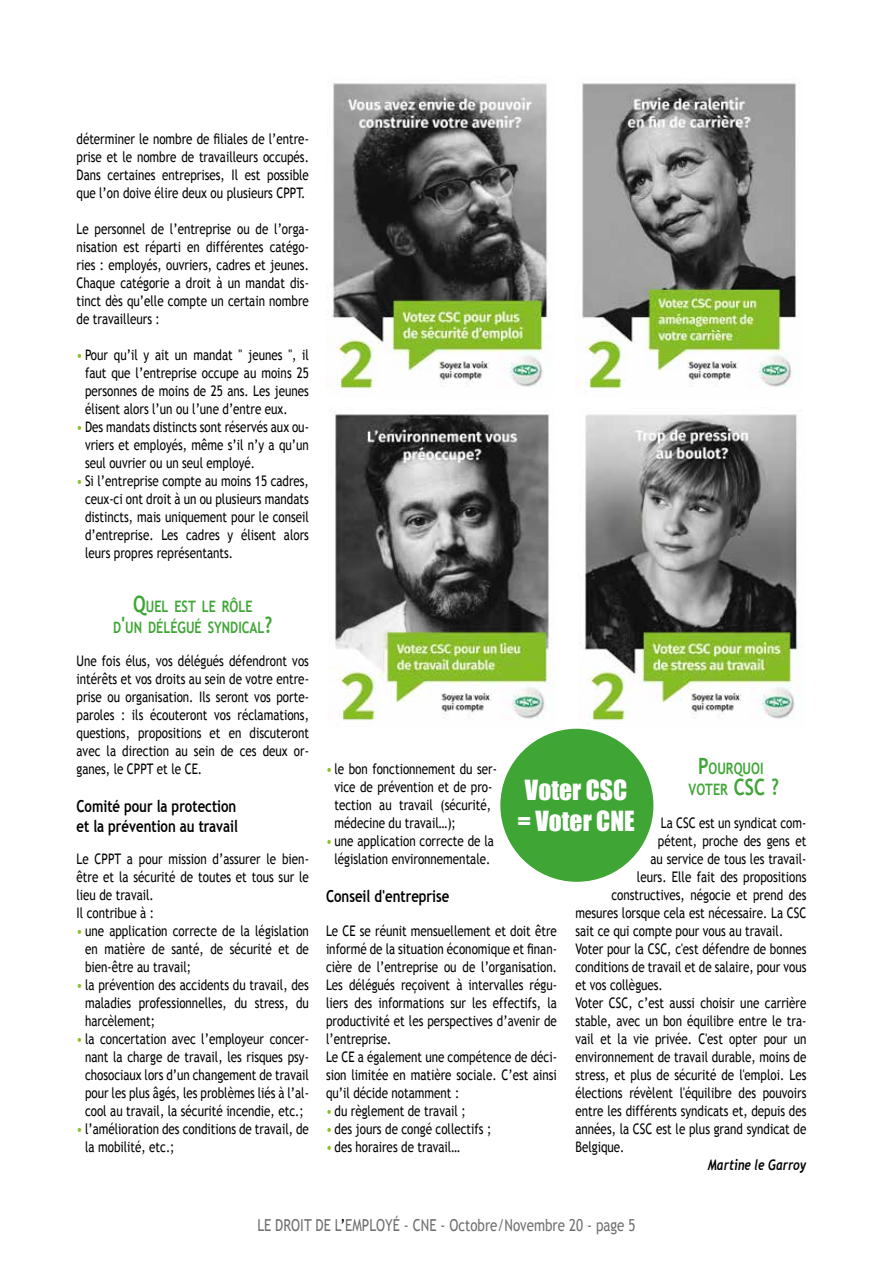
<style>
.page{position:relative;width:893px;height:1263px;background:#fff}
.page>*{position:absolute;margin:0;border:0;box-sizing:border-box;transform-origin:0 0}
.t1{font:25.5px/30.6px "Impact";color:#fff}
.t2{font:700 16.5px/19.8px "Trebuchet MS";color:#000;scale:.8 1}
.t3{font:16.5px "Trebuchet MS";color:#706f6f;scale:.81 1}
.t4{font:700 15.75px/21px "Trebuchet MS";color:#3fa535;text-align:center;scale:.8 1}
.t5{font:14.55px/18px "Trebuchet MS";color:#000;text-align:justify;scale:.8 1}
.t6{font:italic 700 14.55px "Trebuchet";color:#000;scale:.8 1}
.s1{color:#8abd24}
.s2{font-size:22.5px}
.s3{color:#000}
</style>
<div class="page">
<img style="left:575px;top:83px;width:225px;height:306px">
<img style="left:326px;top:83px;width:224px;height:306px">
<img style="left:578px;top:414px;width:225px;height:315px">
<img style="left:329px;top:411px;width:223px;height:310px">
<div style="left:500px;top:729px;width:153px;height:153px;background:#3fa535;border-radius:50%"></div>
<p class="t5" style="left:77px;top:130px;width:292px">déterminer le nombre de filiales de l’entre&shy;prise et le nombre de travailleurs occupés.<br>Dans certaines entreprises, Il est possible que l’on doive élire deux ou plusieurs CPPT.</p>
<p class="t5" style="left:77px;top:220px;width:292px">Le personnel de l’entreprise ou de l’orga&shy;nisation est réparti en différentes catégo&shy;ries : employés, ouvriers, cadres et jeunes.<br>Chaque catégorie a droit à un mandat dis&shy;tinct dès qu’elle compte un certain nombre de travailleurs :</p>
<p class="t5" style="left:85px;top:346px;width:281px;text-indent:-9px"><span class="s1">•</span> Pour qu’il y ait un mandat " jeunes ", il faut que l’entreprise occupe au moins 25 personnes de moins de 25 ans. Les jeunes élisent alors l’un ou l’une d’entre eux.</p>
<p class="t5" style="left:85px;top:418px;width:281px;text-indent:-9px"><span class="s1">•</span> Des mandats distincts sont réservés aux ou&shy;vriers et employés, même s’il n’y a qu’un seul ouvrier ou un seul employé.</p>
<p class="t5" style="left:85px;top:472px;width:281px;text-indent:-9px"><span class="s1">•</span> Si l’entreprise compte au moins 15 cadres, ceux-ci ont droit à un ou plusieurs mandats distincts, mais uniquement pour le conseil d’entreprise. Les cadres y élisent alors leurs propres représentants.</p>
<p class="t4" style="left:113px;top:596px;width:201px"><span class="s2">Q</span>UEL EST LE RÔLE<br>D<span class="s2">'</span>UN DÉLÉGUÉ SYNDICAL<span class="s2">?</span></p>
<p class="t5" style="left:77px;top:652px;width:292px">Une fois élus, vos délégués défendront vos intérêts et vos droits au sein de votre entre&shy;prise ou organisation. Ils seront vos porte&shy;paroles : ils écouteront vos réclamations, questions, propositions et en discuteront avec la direction au sein de ces deux or&shy;ganes, le CPPT et le CE.</p>
<p class="t2" style="left:77px;top:796px;width:203px">Comité pour la protection et la prévention au travail</p>
<p class="t5" style="left:77px;top:850px;width:292px;text-align:left">Le CPPT a pour mission d’assurer le bien&shy;être et la sécurité de toutes et tous sur le lieu de travail.<br>Il contribue à :</p>
<p class="t5" style="left:85px;top:922px;width:281px;text-indent:-9px"><span class="s1">•</span> une application correcte de la législation en matière de santé, de sécurité et de bien-être au travail;</p>
<p class="t5" style="left:85px;top:976px;width:281px;text-indent:-9px"><span class="s1">•</span> la prévention des accidents du travail, des maladies professionnelles, du stress, du harcèlement;</p>
<p class="t5" style="left:77px;top:1030px;width:292px;text-align:center"><span class="s1">•</span> la concertation avec l’employeur concer&shy;nant la charge de travail, les risques psy&shy;chosociaux lors d’un changement de travail pour les plus âgés, les problèmes liés à l’al&shy;cool au travail, la sécurité incendie, etc.;</p>
<p class="t5" style="left:85px;top:1120px;width:281px;text-indent:-9px"><span class="s1">•</span> l’amélioration des conditions de travail, de la mobilité, etc.;</p>
<p class="t4" style="left:689px;top:758px;width:114px"><span class="s2">P</span>OURQUOI<br>VOTER <span class="s2">CSC ?</span></p>
<p class="t5" style="left:661px;top:814px;width:183px">La CSC est un syndicat com-</p>
<p class="t5" style="left:658px;top:832px;width:187px">pétent, proche des gens et</p>
<p class="t5" style="left:650px;top:850px;width:196px">au service de tous les travail-</p>
<p class="t5" style="left:637px;top:868px;width:213px">leurs. Elle fait des propositions</p>
<p class="t5" style="left:611px;top:886px;width:245px">constructives, négocie et prend des</p>
<p class="t5" style="left:575px;top:904px;width:290px">mesures lorsque cela est nécessaire. La CSC</p>
<p class="t5" style="left:575px;top:922px;width:261px">sait ce qui compte pour vous au travail.</p>
<p class="t5" style="left:575px;top:940px;width:290px">Voter pour la CSC, c'est défendre de bonnes</p>
<p class="t5" style="left:575px;top:958px;width:290px">conditions de travail et de salaire, pour vous</p>
<p class="t5" style="left:575px;top:976px;width:111px">et vos collègues.</p>
<p class="t5" style="left:575px;top:994px;width:290px">Voter CSC, c’est aussi choisir une carrière</p>
<p class="t5" style="left:575px;top:1012px;width:290px">stable, avec un bon équilibre entre le tra-</p>
<p class="t5" style="left:575px;top:1030px;width:290px">vail et la vie privée. C'est opter pour un</p>
<p class="t5" style="left:575px;top:1048px;width:290px">environnement de travail durable, moins de</p>
<p class="t5" style="left:575px;top:1066px;width:290px">stress, et plus de sécurité de l'emploi. Les</p>
<p class="t5" style="left:575px;top:1084px;width:290px">élections révèlent l'équilibre des pouvoirs</p>
<p class="t5" style="left:575px;top:1102px;width:290px">entre les différents syndicats et, depuis des</p>
<p class="t5" style="left:575px;top:1120px;width:290px">années, la CSC est le plus grand syndicat de</p>
<p class="t5" style="left:575px;top:1138px;width:63px">Belgique.</p>
<p class="t6" style="left:708px;top:1156px;width:125px">Martine le Garroy</p>
<p class="t5" style="left:334px;top:760px;width:205px;text-align:left;text-indent:-9px"><span class="s1">•</span> le bon fonctionnement du ser&shy;vice de prévention et de pro&shy;tection au travail (sécurité, médecine du travail…);</p>
<p class="t5" style="left:326px;top:832px;width:211px;text-align:center"><span class="s1">•</span> une application correcte de la législation environnementale.</p>
<p class="t2" style="left:326px;top:886px;width:156px">Conseil d'entreprise</p>
<p class="t5" style="left:326px;top:922px;width:290px;text-align:left">Le CE se réunit mensuellement et doit être informé de la situation économique et finan&shy;cière de l’entreprise ou de l’organisation.<br>Les délégués reçoivent à intervalles régu&shy;liers des informations sur les effectifs, la productivité et les perspectives d’avenir de l’entreprise.<br>Le CE a également une compétence de déci&shy;sion limitée en matière sociale. C’est ainsi qu’il décide notamment :</p>
<p class="t5" style="left:326px;top:1102px;width:176px"><span class="s1">•</span> du règlement de travail ;</p>
<p class="t5" style="left:326px;top:1120px;width:208px"><span class="s1">•</span> des jours de congé collectifs ;</p>
<p class="t5" style="left:326px;top:1138px;width:169px"><span class="s1">•</span> des horaires de travail…</p>
<h1 class="t1" style="left:517px;top:774px;width:119px">Voter CSC = Voter CNE</h1>
<p class="t3" style="left:257px;top:1215px;width:468px">LE DROIT DE L<span class="s3">’</span>EMPLOYÉ - CNE - Octobre/Novembre 20 - page 5</p>
</div>
